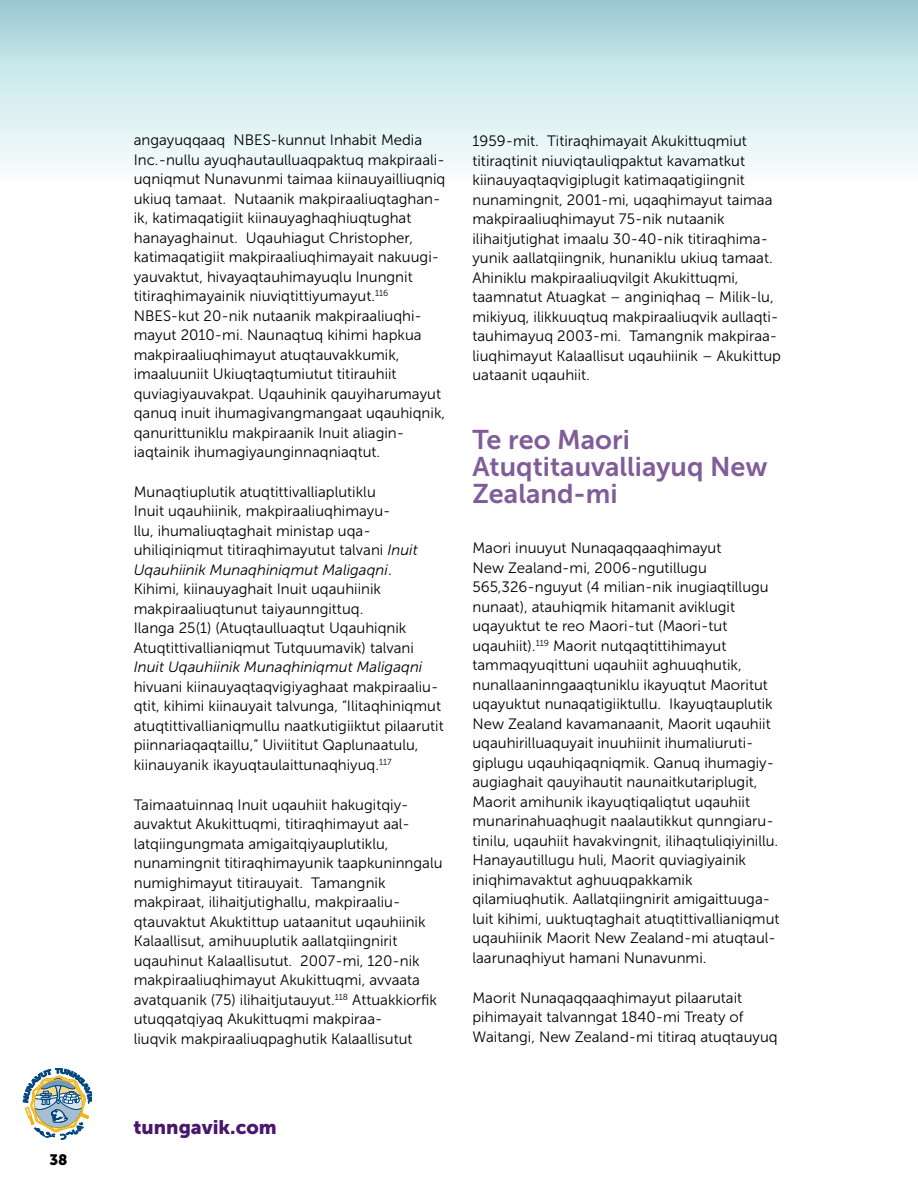
<style>
.page{position:relative;width:918px;height:1188px;background:#fff}
.page>*{position:absolute;margin:0;border:0;box-sizing:border-box;transform-origin:0 0}
.t1{font:27px/27px "Museo Sans 700";color:#805d99}
.t2{font:19.5px "Museo Sans 900";color:#49176d}
.t3{font:15px/19.5px "Museo Sans 300";color:#000}
.t4{font:italic 15px "Museo Sans 300";color:#000}
.t5{font:15px "Museo Sans 900";color:#000}
.s1{font-style:italic}
</style>
<div class="page">
<svg style="left:23px;top:1068px;width:69px;height:72px"></svg>
<div style="left:0;top:0;width:918px;height:216px;background:linear-gradient(to bottom,#a4d2d9,#fff)"></div>
<p class="t5" style="left:50px;top:1151px;width:20px">38</p>
<p class="t3" style="left:134px;top:130px;width:313px">angayuqqaaq NBES-kunnut Inhabit Media Inc.-nullu ayuqhautaulluaqpaktuq makpiraali&shy;uqniqmut Nunavunmi taimaa kiinauyailliuqniq ukiuq tamaat. Nutaanik makpiraaliuqtaghan&shy;ik, katimaqatigiit kiinauyaghaqhiuqtughat hanayaghainut. Uqauhiagut Christopher, katimaqatigiit makpiraaliuqhimayait nakuugi&shy;yauvaktut, hivayaqtauhimayuqlu Inungnit titiraqhimayainik niuviqtittiyumayut.<sup>116<br></sup>NBES-kut 20-nik nutaanik makpiraaliuqhi&shy;mayut 2010-mi. Naunaqtuq kihimi hapkua makpiraaliuqhimayut atuqtauvakkumik, imaaluuniit Ukiuqtaqtumiutut titirauhiit quviagiyauvakpat. Uqauhinik qauyiharumayut qanuq inuit ihumagivangmangaat uqauhiqnik, qanurittuniklu makpiraanik Inuit aliagin&shy;iaqtainik ihumagiyaunginnaqniaqtut.</p>
<p class="t3" style="left:134px;top:482px;width:285px">Munaqtiuplutik atuqtittivalliaplutiklu<br>Inuit uqauhiinik, makpiraaliuqhimayu-<br>llu, ihumaliuqtaghait ministap uqa&shy;uhiliqiniqmut titiraqhimayutut talvani <span class="s1">Inuit Uqauhiinik Munaqhiniqmut Maligaqni</span>.<br>Kihimi, kiinauyaghait Inuit uqauhiinik makpiraaliuqtunut taiyaunngittuq.<br>Ilanga 25(1) (Atuqtaulluaqtut Uqauhiqnik Atuqtittivallianiqmut Tutquumavik) talvani</p>
<p class="t4" style="left:134px;top:659px;width:290px">Inuit Uqauhiinik Munaqhiniqmut Maligaqni</p>
<p class="t3" style="left:134px;top:677px;width:311px">hivuani kiinauyaqtaqvigiyaghaat makpiraaliu&shy;qtit, kihimi kiinauyait talvunga, “Ilitaqhiniqmut atuqtittivallianiqmullu naatkutigiiktut pilaarutit piinnariaqaqtaillu,” Uiviititut Qaplunaatulu, kiinauyanik ikayuqtaulaittunaqhiyuq.<sup>117</sup></p>
<p class="t3" style="left:134px;top:795px;width:310px">Taimaatuinnaq Inuit uqauhiit hakugitqiy&shy;auvaktut Akukittuqmi, titiraqhimayut aal&shy;latqiingungmata amigaitqiyauplutiklu, nunamingnit titiraqhimayunik taapkuninngalu numighimayut titirauyait. Tamangnik makpiraat, ilihaitjutighallu, makpiraaliu&shy;qtauvaktut Akuktittup uataanitut uqauhiinik Kalaallisut, amihuuplutik aallatqiingnirit uqauhinut Kalaallisutut. 2007-mi, 120-nik makpiraaliuqhimayut Akukittuqmi, avvaata avatquanik (75) ilihaitjutauyut.<sup>118</sup> Attuakkiorfik utuqqatqiyaq Akukittuqmi makpiraa-<br>liuqvik makpiraaliuqpaghutik Kalaallisutut</p>
<p class="t3" style="left:472px;top:131px;width:310px">1959-mit. Titiraqhimayait Akukittuqmiut titiraqtinit niuviqtauliqpaktut kavamatkut kiinauyaqtaqvigiplugit katimaqatigiingnit nunamingnit, 2001-mi, uqaqhimayut taimaa makpiraaliuqhimayut 75-nik nutaanik ilihaitjutighat imaalu 30-40-nik titiraqhima&shy;yunik aallatqiingnik, hunaniklu ukiuq tamaat.<br>Ahiniklu makpiraaliuqvilgit Akukittuqmi, taamnatut Atuagkat – anginiqhaq – Milik-lu, mikiyuq, ilikkuuqtuq makpiraaliuqvik aullaqti&shy;tauhimayuq 2003-mi. Tamangnik makpiraa&shy;liuqhimayut Kalaallisut uqauhiinik – Akukittup uataanit uqauhiit.</p>
<h1 class="t1" style="left:472px;top:427px;width:297px">Te reo Maori<br>Atuqtitauvalliayuq New<br>Zealand-mi</h1>
<p class="t3" style="left:472px;top:539px;width:309px">Maori inuuyut Nunaqaqqaaqhimayut<br>New Zealand-mi, 2006-ngutillugu 565,326-nguyut (4 milian-nik inugiaqtillugu nunaat), atauhiqmik hitamanit aviklugit uqayuktut te reo Maori-tut (Maori-tut uqauhiit).<sup>119</sup> Maorit nutqaqtittihimayut tammaqyuqittuni uqauhiit aghuuqhutik, nunallaaninngaaqtuniklu ikayuqtut Maoritut uqayuktut nunaqatigiiktullu. Ikayuqtauplutik New Zealand kavamanaanit, Maorit uqauhiit uqauhirilluaquyait inuuhiinit ihumaliuruti&shy;giplugu uqauhiqaqniqmik. Qanuq ihumagiy&shy;augiaghait qauyihautit naunaitkutariplugit, Maorit amihunik ikayuqtiqaliqtut uqauhiit munarinahuaqhugit naalautikkut qunngiaru&shy;tinilu, uqauhiit havakvingnit, ilihaqtuliqiyinillu.<br>Hanayautillugu huli, Maorit quviagiyainik iniqhimavaktut aghuuqpakkamik qilamiuqhutik. Aallatqiingnirit amigaittuuga&shy;luit kihimi, uuktuqtaghait atuqtittivallianiqmut uqauhiinik Maorit New Zealand-mi atuqtaul&shy;laarunaqhiyut hamani Nunavunmi.</p>
<p class="t3" style="left:472px;top:988px;width:307px">Maorit Nunaqaqqaaqhimayut pilaarutait pihimayait talvanngat 1840-mi Treaty of<br>Waitangi, New Zealand-mi titiraq atuqtauyuq</p>
<h2 class="t2" style="left:134px;top:1116px;width:145px">tunngavik.com</h2>
</div>
